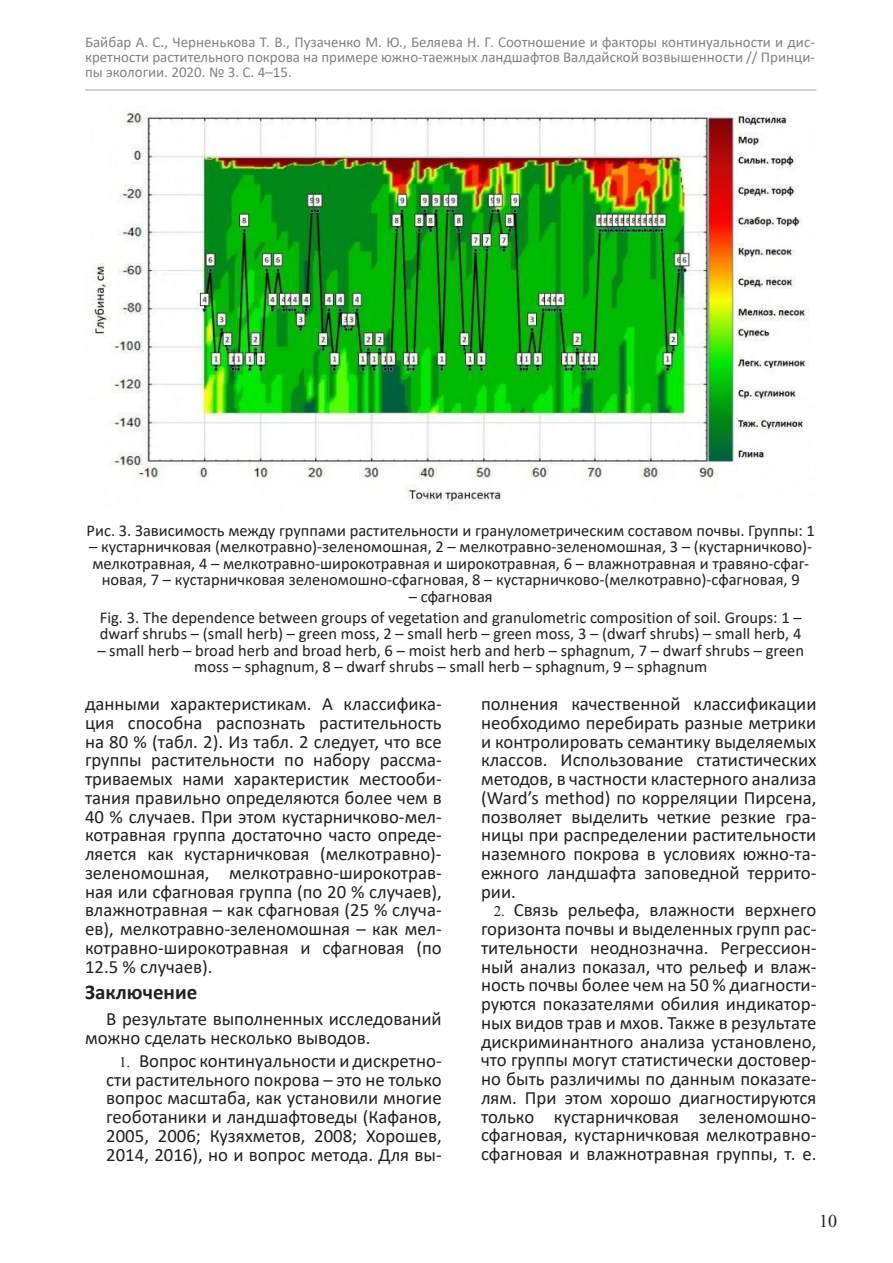
<style>
.page{position:relative;width:893px;height:1263px;background:#fff}
.page>*{position:absolute;margin:0;border:0;box-sizing:border-box;transform-origin:0 0}
.heading_3{font:700 21px "Calibri";color:#231f20}
.Normal__Web{font:18.75px/18.8px "Calibri";color:#231f20;text-align:justify}
.t1{font:18px "Times New Roman";color:#231f20}
.justifycenter{font:16.5px/16.5px "Calibri";color:#231f20;text-align:center}
.t2{font:15px/15px "Calibri";color:#808285;text-align:justify}
</style>
<div class="page">
<hr style="left:85px;top:89px;width:731px;height:2px;background:#808285">
<img style="left:91px;top:112px;width:718px;height:392px">
<p class="t2" style="left:85px;top:34px;width:731px">Байбар А. С., Черненькова Т. В., Пузаченко М. Ю., Беляева Н. Г. Соотношение и факторы континуальности и дис&shy;кретности растительного покрова на примере южно-таежных ландшафтов Валдайской возвышенности // Принци&shy;пы экологии. 2020. № 3. С. 4–15.</p>
<p class="justifycenter" style="left:87px;top:522px;width:730px">Рис. 3. Зависимость между группами растительности и гранулометрическим составом почвы. Группы: 1</p>
<p class="justifycenter" style="left:89px;top:538px;width:724px">– кустарничковая (мелкотравно)-зеленомошная, 2 – мелкотравно-зеленомошная, 3 – (кустарничково)- мелкотравная, 4 – мелкотравно-широкотравная и широкотравная, 6 – влажнотравная и травяно-сфаг&shy;новая, 7 – кустарничковая зеленомошно-сфагновая, 8 – кустарничково-(мелкотравно)-сфагновая, 9</p>
<p class="justifycenter" style="left:409px;top:588px;width:85px">– сфагновая</p>
<p class="justifycenter" style="left:100px;top:608px;width:703px;text-align:left">Fig. 3. The dependence between groups of vegetation and granulometric composition of soil. Groups: 1 – dwarf shrubs – (small herb) – green moss, 2 – small herb – green moss, 3 – (dwarf shrubs) – small herb, 4</p>
<p class="justifycenter" style="left:97px;top:641px;width:708px">– small herb – broad herb and broad herb, 6 – moist herb and herb – sphagnum, 7 – dwarf shrubs – green moss – sphagnum, 8 – dwarf shrubs – small herb – sphagnum, 9 – sphagnum</p>
<p class="Normal__Web" style="left:85px;top:694px;width:358px">данными характеристикам. А классифика&shy;ция способна распознать растительность на 80 % (табл. 2). Из табл. 2 следует, что все группы растительности по набору рассма&shy;триваемых нами характеристик местооби&shy;тания правильно определяются более чем в 40 % случаев. При этом кустарничково-мел&shy;котравная группа достаточно часто опреде&shy;ляется как кустарничковая (мелкотравно)- зеленомошная, мелкотравно-широкотрав&shy;ная или сфагновая группа (по 20 % случаев), влажнотравная – как сфагновая (25 % случа&shy;ев), мелкотравно-зеленомошная – как мел&shy;котравно-широкотравная и сфагновая (по 12.5 % случаев).</p>
<p class="heading_3" style="left:85px;top:977px;width:114px">Заключение</p>
<p class="Normal__Web" style="left:85px;top:1009px;width:358px;text-indent:21px">В результате выполненных исследований можно сделать несколько выводов.</p>
<p class="Normal__Web" style="left:106px;top:1051px;width:337px;text-indent:33px">Вопрос континуальности и дискретно&shy;сти растительного покрова – это не только вопрос масштаба, как установили многие геоботаники и ландшафтоведы (Кафанов, 2005, 2006; Кузяхметов, 2008; Хорошев, 2014, 2016), но и вопрос метода. Для вы-</p>
<p class="Normal__Web" style="left:481px;top:694px;width:337px">полнения качественной классификации необходимо перебирать разные метрики и контролировать семантику выделяемых классов. Использование статистических методов, в частности кластерного анализа (Ward’s method) по корреляции Пирсена, позволяет выделить четкие резкие гра&shy;ницы при распределении растительности наземного покрова в условиях южно-та&shy;ежного ландшафта заповедной террито&shy;рии.</p>
<p class="Normal__Web" style="left:481px;top:900px;width:337px;text-indent:33px">Связь рельефа, влажности верхнего горизонта почвы и выделенных групп рас&shy;тительности неоднозначна. Регрессион&shy;ный анализ показал, что рельеф и влаж&shy;ность почвы более чем на 50 % диагности&shy;руются показателями обилия индикатор&shy;ных видов трав и мхов. Также в результате дискриминантного анализа установлено, что группы могут статистически достовер&shy;но быть различимы по данным показате&shy;лям. При этом хорошо диагностируются только кустарничковая зеленомошно&shy;сфагновая, кустарничковая мелкотравно&shy;сфагновая и влажнотравная группы, т. е.</p>
<p class="t1" style="left:819px;top:1208px;width:19px">10</p>
</div>
